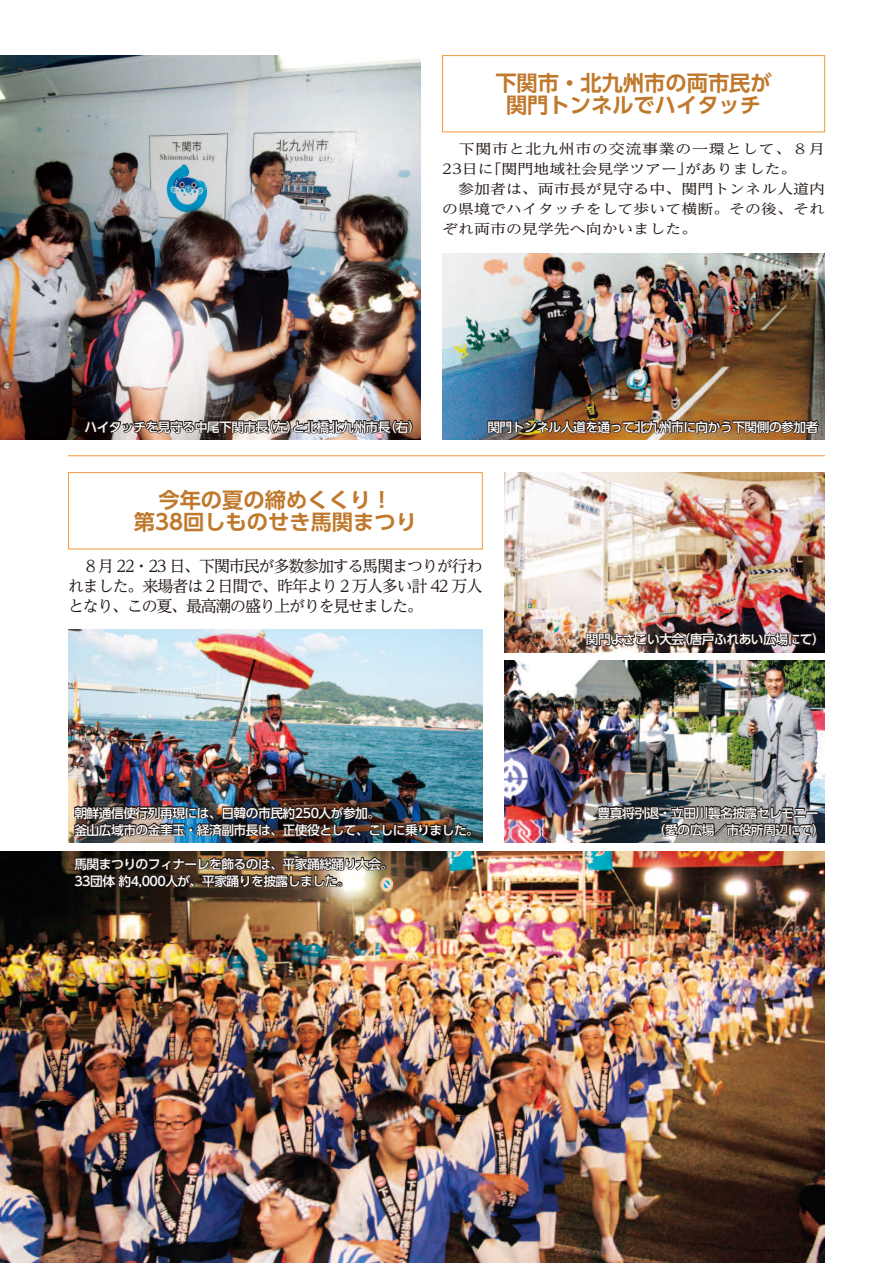
<style>
.page{position:relative;width:893px;height:1263px;background:#fff}
.page>*{position:absolute;margin:0;border:0;box-sizing:border-box;transform-origin:0 0}
.t1{font:700 21.3px/21.8px "UD Shin Go Pro De";color:#c0792c;text-align:center}
.t2{font:15.9px/20.2px "UD Reimin Pro";letter-spacing:-.065em;color:#231916;text-align:justify}
.t3{font:13.65px/20.2px "UD Reimin Pro";color:#231916;scale:1.16 1}
.t4{font:13.65px/20.2px "UD Reimin Pro";letter-spacing:.045em;color:#231916;scale:1.16 1}
.t5{font:500 12.75px/17px "UD Shin Go Pro";letter-spacing:-.04em;color:#fff}
</style>
<div class="page">
<img style="left:0;top:55px;width:421px;height:384px">
<img style="left:504px;top:661px;width:321px;height:181px">
<img style="left:68px;top:630px;width:415px;height:212px">
<img style="left:0;top:851px;width:825px;height:412px">
<img style="left:504px;top:472px;width:321px;height:180px">
<img style="left:442px;top:253px;width:383px;height:186px">
<img style="left:72px;top:804px;width:400px;height:34px">
<img style="left:73px;top:855px;width:313px;height:34px">
<img style="left:585px;top:632px;width:233px;height:16px">
<img style="left:487px;top:413px;width:333px;height:44px">
<img style="left:596px;top:804px;width:222px;height:34px">
<div style="left:442px;top:55px;width:383px;height:77px;border:1px solid #f3993a"></div>
<hr style="left:68px;top:455px;width:757px;height:1px;background:#f3993a">
<div style="left:68px;top:472px;width:415px;height:77px;border:1px solid #f3993a"></div>
<img style="left:83px;top:413px;width:331px;height:44px">
<h1 class="t1" style="left:495px;top:71px;width:278px">下関市・北九州市の両市民が関門トンネルでハイタッチ</h1>
<p class="t4" style="left:685px;top:138px;width:122px;text-indent:-243px">　下関市と北九州市の交流事業の一環として、８月がありました。</p>
<p class="t3" style="left:486px;top:158px;width:180px">「関門地域社会見学ツアー」</p>
<p class="t3" style="left:442px;top:158px;width:331px">23日に<br>　参加者は、両市長が見守る中、関門トンネル人道内の県境でハイタッチをして歩いて横断。その後、それぞれ両市の見学先へ向かいました。</p>
<p class="t5" style="left:262px;top:418px;width:130px">（左と北橋北九州市長</p>
<p class="t5" style="left:286px;top:418px;width:14px">）</p>
<p class="t5" style="left:384px;top:418px;width:39px">（右(</p>
<p class="t5" style="left:84px;top:418px;width:186px">ハイタッチを見守る中尾下関市長</p>
<p class="t5" style="left:487px;top:418px;width:333px">関門トンネル人道を通って北九州市に向かう下関側の参加者</p>
<h1 class="t1" style="left:134px;top:488px;width:285px">今年の夏の締めくくり!第38回しものせき馬関まつり</h1>
<p class="t2" style="left:68px;top:555px;width:416px">　８月 22・23 日、下関市民が多数参加する馬関まつりが行われました。来場者は２日間で、昨年より２万人多い計 42 万人となり、この夏、最高潮の盛り上がりを見せました。</p>
<p class="t5" style="left:74px;top:804px;width:406px">朝鮮通信使行列再現には、日韓の市民約250人が参加。<br>釜山広域市の金奎玉・経済副市長は、正使役として、こしに乗りました。</p>
<p class="t5" style="left:74px;top:855px;width:320px">馬関まつりのフィナーレを飾るのは、平家踊総踊り大会。<br>33団体約4,000人が、平家踊りを披露しました。</p>
<p class="t5" style="left:586px;top:631px;width:100px">関門よさこい大会</p>
<p class="t5" style="left:677px;top:631px;width:149px">（唐戸ふれあい広場にて(</p>
<p class="t5" style="left:653px;top:804px;width:173px;text-indent:-55px">豊真将引退・立田川襲名披露セレモニー（愛の広場／市役所周辺にて(</p>
</div>
